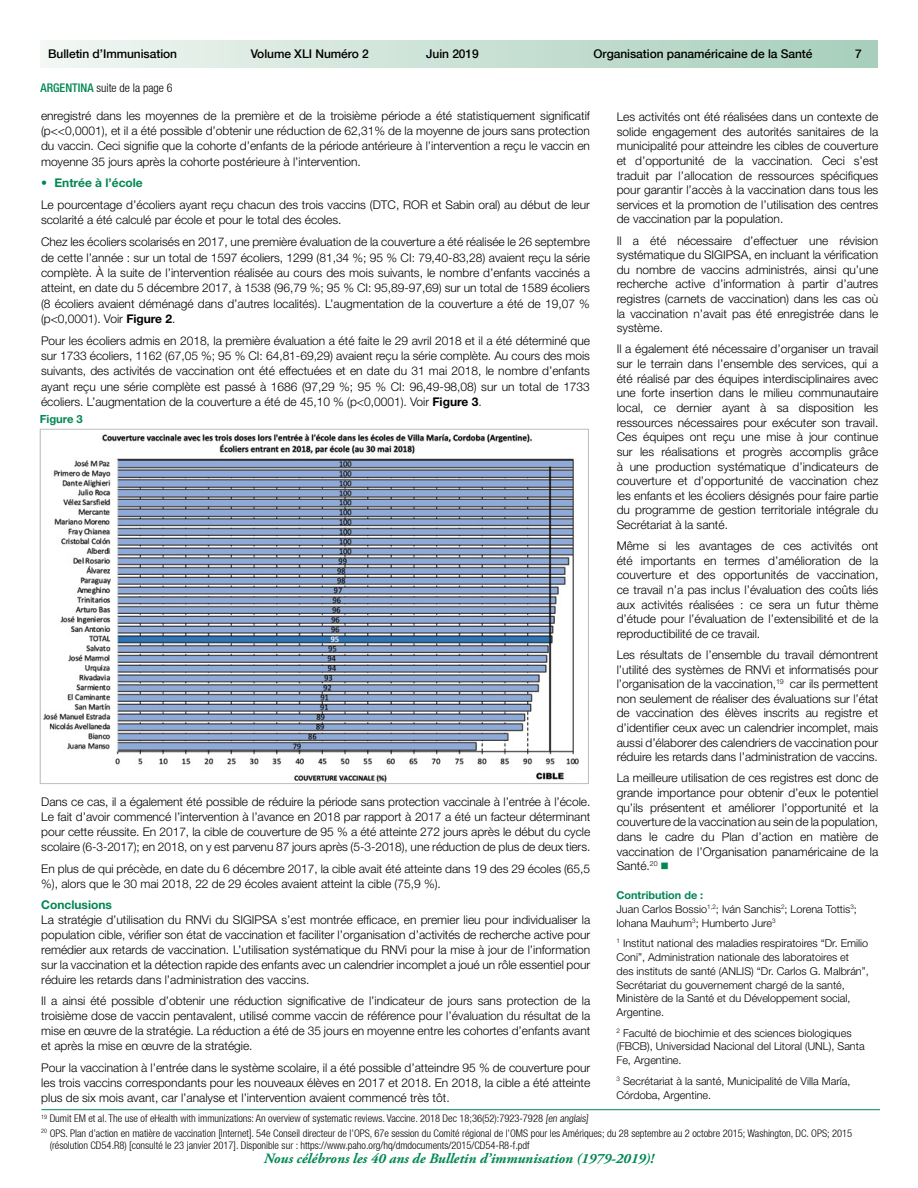
<style>
.page{position:relative;width:918px;height:1188px;background:#fff}
.page>*{position:absolute;margin:0;border:0;box-sizing:border-box;transform-origin:0 0}
.t1{font:italic 700 14.25px "Adobe Garamond Pro";color:#008752}
.t2{font:300 12px/14.7px "Helvetica Neue";color:#000;text-align:justify}
.t3{font:500 12px "Helvetica Neue";letter-spacing:-.005em;color:#000}
.t4{font:700 12px "Helvetica Neue";color:#008752}
.t5{font:300 condensed 12px "Helvetica Neue LT";color:#000}
.t6{font:700 11.25px "Helvetica Neue";color:#008752}
.t7{font:300 10.8px/14px "Helvetica Neue";color:#000}
.t8{font:300 condensed 10.5px/14.1px "Helvetica Neue LT";color:#000}
.s1{font-family:"Helvetica Neue";font-weight:500;color:#008752}
.s2{font-weight:700}
.s3{color:#008752}
.s4{font-weight:700;color:#008752}
</style>
<div class="page">
<div style="left:40px;top:40px;width:838px;height:28px;background:linear-gradient(to right,#f1f6f3,#a6cebb)"></div>
<hr style="left:41px;top:1109px;width:839px;height:1px;background:#008752">
<img style="left:43px;top:433px;width:536px;height:349px">
<p class="t3" style="left:48px;top:44px;width:130px">Bulletin d’Immunisation</p>
<p class="t3" style="left:251px;top:44px;width:120px">Volume XLI Numéro 2</p>
<p class="t3" style="left:426px;top:44px;width:54px">Juin 2019</p>
<p class="t3" style="left:594px;top:44px;width:220px">Organisation panaméricaine de la Santé</p>
<p class="t3" style="left:855px;top:44px;width:8px">7</p>
<p class="t5" style="left:40px;top:81px;width:134px"><span class="s1">ARGENTINA</span> suite de la page 6</p>
<p class="t2" style="left:41px;top:107px;width:551px;line-height:15.3px">enregistré dans les moyennes de la première et de la troisième période a été statistiquement significatif (p&lt;&lt;0,0001), et il a été possible d’obtenir une réduction de 62,31% de la moyenne de jours sans protection du vaccin. Ceci signifie que la cohorte d’enfants de la période antérieure à l’intervention a reçu le vaccin en moyenne 35 jours après la cohorte postérieure à l’intervention.</p>
<p class="t4" style="left:41px;top:176px;width:103px">• Entrée à l’école</p>
<p class="t2" style="left:41px;top:197px;width:550px;line-height:15.3px">Le pourcentage d’écoliers ayant reçu chacun des trois vaccins (DTC, ROR et Sabin oral) au début de leur scolarité a été calculé par école et pour le total des écoles.</p>
<p class="t2" style="left:41px;top:234px;width:551px;line-height:15.3px">Chez les écoliers scolarisés en 2017, une première évaluation de la couverture a été réalisée le 26 septembre de cette l’année : sur un total de 1597 écoliers, 1299 (81,34 %; 95 % CI: 79,40-83,28) avaient reçu la série complète. À la suite de l’intervention réalisée au cours des mois suivants, le nombre d’enfants vaccinés a atteint, en date du 5 décembre 2017, à 1538 (96,79 %; 95 % CI: 95,89-97,69) sur un total de 1589 écoliers (8 écoliers avaient déménagé dans d’autres localités). L’augmentation de la couverture a été de 19,07 % (p&lt;0,0001). Voir <span class="s2">Figure 2</span>.</p>
<p class="t2" style="left:41px;top:333px;width:551px;line-height:15.3px">Pour les écoliers admis en 2018, la première évaluation a été faite le 29 avril 2018 et il a été déterminé que sur 1733 écoliers, 1162 (67,05 %; 95 % CI: 64,81-69,29) avaient reçu la série complète. Au cours des mois suivants, des activités de vaccination ont été effectuées et en date du 31 mai 2018, le nombre d’enfants ayant reçu une série complète est passé à 1686 (97,29 %; 95 % CI: 96,49-98,08) sur un total de 1733 écoliers. L’augmentation de la couverture a été de 45,10 % (p&lt;0,0001). Voir <span class="s2">Figure 3</span>.</p>
<p class="t6" style="left:40px;top:412px;width:44px">Figure 3</p>
<p class="t2" style="left:41px;top:794px;width:551px">Dans ce cas, il a également été possible de réduire la période sans protection vaccinale à l’entrée à l’école.<br>Le fait d’avoir commencé l’intervention à l’avance en 2018 par rapport à 2017 a été un facteur déterminant pour cette réussite. En 2017, la cible de couverture de 95 % a été atteinte 272 jours après le début du cycle scolaire (6-3-2017); en 2018, on y est parvenu 87 jours après (5-3-2018), une réduction de plus de deux tiers.</p>
<p class="t2" style="left:41px;top:861px;width:550px">En plus de qui précède, en date du 6 décembre 2017, la cible avait été atteinte dans 19 des 29 écoles (65,5 %), alors que le 30 mai 2018, 22 de 29 écoles avaient atteint la cible (75,9 %).</p>
<p class="t4" style="left:41px;top:897px;width:72px">Conclusions</p>
<p class="t2" style="left:41px;top:912px;width:551px">La stratégie d’utilisation du RNVi du SIGIPSA s’est montrée efficace, en premier lieu pour individualiser la population cible, vérifier son état de vaccination et faciliter l’organisation d’activités de recherche active pour remédier aux retards de vaccination. L’utilisation systématique du RNVi pour la mise à jour de l’information sur la vaccination et la détection rapide des enfants avec un calendrier incomplet a joué un rôle essentiel pour réduire les retards dans l’administration des vaccins.</p>
<p class="t2" style="left:41px;top:993px;width:551px">Il a ainsi été possible d’obtenir une réduction significative de l’indicateur de jours sans protection de la troisième dose de vaccin pentavalent, utilisé comme vaccin de référence pour l’évaluation du résultat de la mise en œuvre de la stratégie. La réduction a été de 35 jours en moyenne entre les cohortes d’enfants avant et après la mise en œuvre de la stratégie.</p>
<p class="t2" style="left:41px;top:1060px;width:551px">Pour la vaccination à l’entrée dans le système scolaire, il a été possible d’atteindre 95 % de couverture pour les trois vaccins correspondants pour les nouveaux élèves en 2017 et 2018. En 2018, la cible a été atteinte plus de six mois avant, car l’analyse et l’intervention avaient commencé très tôt.</p>
<p class="t2" style="left:617px;top:109px;width:263px">Les activités ont été réalisées dans un contexte de solide engagement des autorités sanitaires de la municipalité pour atteindre les cibles de couverture et d’opportunité de la vaccination. Ceci s’est traduit par l’allocation de ressources spécifiques pour garantir l’accès à la vaccination dans tous les services et la promotion de l’utilisation des centres de vaccination par la population.</p>
<p class="t2" style="left:617px;top:233px;width:263px">Il a été nécessaire d’effectuer une révision systématique du SIGIPSA, en incluant la vérification du nombre de vaccins administrés, ainsi qu’une recherche active d’information à partir d’autres registres (carnets de vaccination) dans les cas où la vaccination n’avait pas été enregistrée dans le système.</p>
<p class="t2" style="left:617px;top:342px;width:263px">Il a également été nécessaire d’organiser un travail sur le terrain dans l’ensemble des services, qui a été réalisé par des équipes interdisciplinaires avec une forte insertion dans le milieu communautaire local, ce dernier ayant à sa disposition les ressources nécessaires pour exécuter son travail.<br>Ces équipes ont reçu une mise à jour continue sur les réalisations et progrès accomplis grâce à une production systématique d’indicateurs de couverture et d’opportunité de vaccination chez les enfants et les écoliers désignés pour faire partie du programme de gestion territoriale intégrale du Secrétariat à la santé.</p>
<p class="t2" style="left:617px;top:538px;width:263px">Même si les avantages de ces activités ont été importants en termes d’amélioration de la couverture et des opportunités de vaccination, ce travail n’a pas inclus l’évaluation des coûts liés aux activités réalisées : ce sera un futur thème d’étude pour l’évaluation de l’extensibilité et de la reproductibilité de ce travail.</p>
<p class="t2" style="left:617px;top:647px;width:263px">Les résultats de l’ensemble du travail démontrent l’utilité des systèmes de RNVi et informatisés pour l’organisation de la vaccination,<sup>19</sup> car ils permettent non seulement de réaliser des évaluations sur l’état de vaccination des élèves inscrits au registre et d’identifier ceux avec un calendrier incomplet, mais aussi d’élaborer des calendriers de vaccination pour réduire les retards dans l’administration de vaccins.</p>
<p class="t2" style="left:617px;top:771px;width:263px">La meilleure utilisation de ces registres est donc de grande importance pour obtenir d’eux le potentiel qu’ils présentent et améliorer l’opportunité et la couverture de la vaccination au sein de la population, dans le cadre du Plan d’action en matière de vaccination de l’Organisation panaméricaine de la Santé.<sup>20</sup> <span class="s3">■</span></p>
<p class="t7" style="left:616px;top:888px;width:242px"><span class="s4">Contribution de :<br></span>Juan Carlos Bossio<sup>1,2</sup>; Iván Sanchis<sup>2</sup>; Lorena Tottis<sup>3</sup>;<br>Iohana Mauhum<sup>3</sup>; Humberto Jure<sup>3</sup></p>
<p class="t7" style="left:617px;top:936px;width:254px"><sup>1</sup> Institut national des maladies respiratoires “Dr. Emilio Coni”, Administration nationale des laboratoires et des instituts de santé (ANLIS) “Dr. Carlos G. Malbrán”, Secrétariat du gouvernement chargé de la santé, Ministère de la Santé et du Développement social, Argentine.</p>
<p class="t7" style="left:617px;top:1026px;width:250px"><sup>2</sup> Faculté de biochimie et des sciences biologiques (FBCB), Universidad Nacional del Litoral (UNL), Santa<br>Fe, Argentine.</p>
<p class="t7" style="left:617px;top:1074px;width:236px"><sup>3</sup> Secrétariat à la santé, Municipalité de Villa María,<br>Córdoba, Argentine.</p>
<p class="t8" style="left:41px;top:1112px;width:812px"><sup>19</sup> Dumit EM et al. The use of eHealth with immunizations: An overview of systematic reviews. Vaccine. 2018 Dec 18;36(52):7923-7928 [en anglais]<br><sup>20</sup> OPS. Plan d’action en matière de vaccination [Internet]. 54e Conseil directeur de l’OPS, 67e session du Comité régional de l’OMS pour les Amériques; du 28 septembre au 2 octobre 2015; Washington, DC. OPS; 2015</p>
<p class="t8" style="left:50px;top:1138px;width:482px">(résolution CD54.R8) [consulté le 23 janvier 2017]. Disponible sur : https://www.paho.org/hq/dmdocuments/2015/CD54-R8-f.pdf</p>
<p class="t1" style="left:264px;top:1150px;width:392px">Nous célébrons les 40 ans de Bulletin d’immunisation (1979-2019)!</p>
</div>
